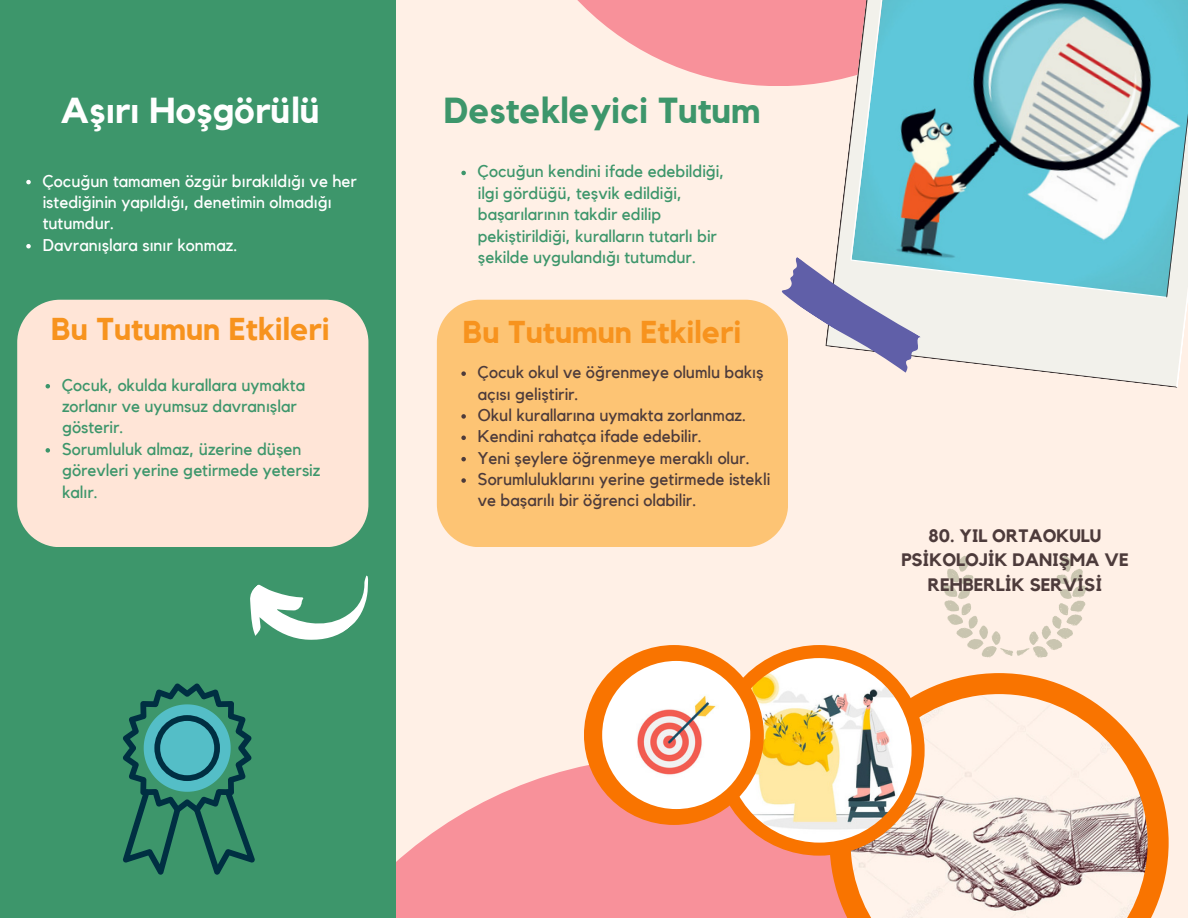
<style>
.page{position:relative;width:1188px;height:918px;background:#fff0e6}
.page>*{position:absolute;margin:0;border:0;box-sizing:border-box;transform-origin:0 0}
.t1{font:700 36px "Kollektif";color:#3d966b}
.t2{font:700 36px "Kollektif";color:#fff}
.t3{font:700 31.5px "Kollektif";color:#f7931e}
.t4{font:700 18px/24.8px "Kollektif";color:#4d3b3b;text-align:center}
.t5{font:16.95px/21.3px "Kollektif";color:#3d966b}
.t6{font:16.95px/21.3px "Kollektif";color:#4d3b3b}
.t7{font:16.95px/21.3px "Kollektif";color:#fff}
</style>
<div class="page">
<svg style="left:396px;top:756px;width:434px;height:162px;fill:#f8919a"></svg>
<svg style="left:577px;top:0;width:248px;height:86px;fill:#f8919a"></svg>
<div style="left:0;top:0;width:396px;height:918px;background:#3d966b"></div>
<div style="left:17px;top:300px;width:351px;height:247px;background:#ffe5d7"></div>
<svg style="left:830px;top:673px;width:339px;height:245px"></svg>
<img style="left:851px;top:694px;width:297px;height:224px">
<div style="left:714px;top:645px;width:211px;height:211px;background:#f97400;border-radius:50%"></div>
<img style="left:727px;top:658px;width:185px;height:185px;border-radius:50%">
<div style="left:584px;top:645px;width:180px;height:180px;background:#f97400;border-radius:50%"></div>
<img style="left:602px;top:661px;width:148px;height:148px;border-radius:50%">
<svg style="left:825px;top:0;width:25px;height:257px"></svg>
<svg style="left:850px;top:0;width:338px;height:388px"></svg>
<svg style="left:781px;top:257px;width:145px;height:118px"></svg>
<div style="left:437px;top:300px;width:351px;height:247px;background:#fdc474"></div>
<svg style="left:123px;top:527px;width:246px;height:348px"></svg>
<svg style="left:943px;top:556px;width:144px;height:102px"></svg>
<svg style="left:26px;top:180px;width:5px;height:4px"></svg>
<svg style="left:26px;top:244px;width:5px;height:4px"></svg>
<svg style="left:46px;top:384px;width:4px;height:4px"></svg>
<svg style="left:46px;top:448px;width:4px;height:5px"></svg>
<svg style="left:461px;top:171px;width:5px;height:4px"></svg>
<svg style="left:461px;top:371px;width:5px;height:5px"></svg>
<svg style="left:461px;top:414px;width:5px;height:5px"></svg>
<svg style="left:461px;top:436px;width:5px;height:4px"></svg>
<svg style="left:461px;top:457px;width:5px;height:4px"></svg>
<svg style="left:461px;top:478px;width:5px;height:5px"></svg>
<p class="t2" style="left:60px;top:94px;width:262px">Aşırı Hoşgörülü</p>
<p class="t1" style="left:444px;top:94px;width:318px">Destekleyici Tutum</p>
<p class="t7" style="left:43px;top:171px;width:316px">Çocuğun tamamen özgür bırakıldığı ve her istediğinin yapıldığı, denetimin olmadığı tutumdur.</p>
<p class="t7" style="left:43px;top:235px;width:196px">Davranışlara sınır konmaz.</p>
<p class="t3" style="left:51px;top:314px;width:280px">Bu Tutumun Etkileri</p>
<p class="t5" style="left:62px;top:375px;width:245px">Çocuk, okulda kurallara uymakta zorlanır ve uyumsuz davranışlar gösterir.</p>
<p class="t5" style="left:62px;top:439px;width:260px">Sorumluluk almaz, üzerine düşen görevleri yerine getirmede yetersiz kalır.</p>
<p class="t5" style="left:478px;top:162px;width:248px">Çocuğun kendini ifade edebildiği, ilgi gördüğü, teşvik edildiği, başarılarının takdir edilip pekiştirildiği, kuralların tutarlı bir şekilde uygulandığı tutumdur.</p>
<p class="t3" style="left:463px;top:318px;width:280px">Bu Tutumun Etkileri</p>
<p class="t6" style="left:478px;top:362px;width:287px">Çocuk okul ve öğrenmeye olumlu bakış açısı geliştirir.</p>
<p class="t6" style="left:478px;top:405px;width:270px">Okul kurallarına uymakta zorlanmaz.</p>
<p class="t6" style="left:478px;top:426px;width:226px">Kendini rahatça ifade edebilir.</p>
<p class="t6" style="left:478px;top:448px;width:273px">Yeni şeylere öğrenmeye meraklı olur.</p>
<p class="t6" style="left:478px;top:469px;width:294px">Sorumluluklarını yerine getirmede istekli ve başarılı bir öğrenci olabilir.</p>
<p class="t4" style="left:929px;top:524px;width:174px">80. YIL ORTAOKULU</p>
<p class="t4" style="left:901px;top:548px;width:229px">PSİKOLOJİK DANIŞMA VE<br>REHBERLİK SERVİSİ</p>
</div>
